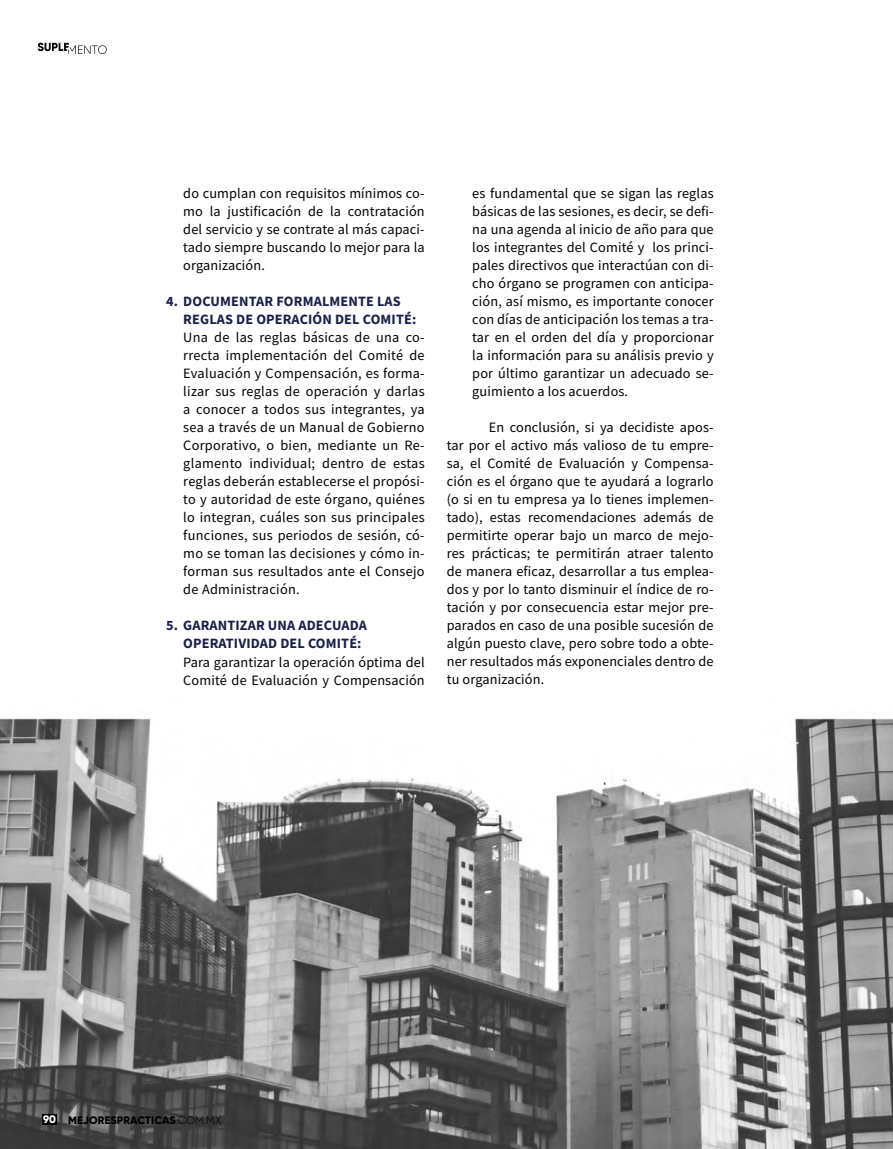
<style>
.page{position:relative;width:893px;height:1149px;background:#fff}
.page>*{position:absolute;margin:0;border:0;box-sizing:border-box;transform-origin:0 0}
.t1{font:14.25px/18px "Mada";letter-spacing:.01em;color:#000;text-align:justify}
.t2{font:700 14.25px/18px "Mada";letter-spacing:.01em;color:#1a2049}
.t3{font:800 10.8px "Gilroy";letter-spacing:.01em;color:#000}
.s1{color:#fff}
.s2{font-weight:300}
</style>
<div class="page">
<img style="left:0;top:42px;width:892px;height:1106px">
<div style="left:42px;top:1114px;width:15px;height:10px;background:#000"></div>
<hr style="left:892px;top:0;width:1px;height:1148px;background:#65b32e">
<svg style="left:38px;top:43px;width:69px;height:11px"></svg>
<p class="t1" style="left:183px;top:185px;width:243px">do cumplan con requisitos mínimos co&shy;mo la justificación de la contratación del servicio y se contrate al más capaci&shy;tado siempre buscando lo mejor para la organización.</p>
<p class="t2" style="left:183px;top:293px;width:234px;text-indent:-17px">4. DOCUMENTAR FORMALMENTE LAS<br>REGLAS DE OPERACIÓN DEL COMITÉ:</p>
<p class="t1" style="left:183px;top:329px;width:243px">Una de las reglas básicas de una co&shy;rrecta implementación del Comité de Evaluación y Compensación, es forma&shy;lizar sus reglas de operación y darlas a conocer a todos sus integrantes, ya sea a través de un Manual de Gobierno Corporativo, o bien, mediante un Re&shy;glamento individual; dentro de estas reglas deberán establecerse el propósi&shy;to y autoridad de este órgano, quiénes lo integran, cuáles son sus principales funciones, sus periodos de sesión, có&shy;mo se toman las decisiones y cómo in&shy;forman sus resultados ante el Consejo de Administración.</p>
<p class="t2" style="left:183px;top:617px;width:185px;text-indent:-17px">5. GARANTIZAR UNA ADECUADA<br>OPERATIVIDAD DEL COMITÉ:</p>
<p class="t1" style="left:183px;top:653px;width:243px">Para garantizar la operación óptima del<br>Comité de Evaluación y Compensación</p>
<p class="t1" style="left:472px;top:185px;width:243px">es fundamental que se sigan las reglas básicas de las sesiones, es decir, se defi&shy;na una agenda al inicio de año para que los integrantes del Comité y los princi&shy;pales directivos que interactúan con di&shy;cho órgano se programen con anticipa&shy;ción, así mismo, es importante conocer con días de anticipación los temas a tra&shy;tar en el orden del día y proporcionar la información para su análisis previo y por último garantizar un adecuado se&shy;guimiento a los acuerdos.</p>
<p class="t1" style="left:447px;top:419px;width:268px;text-indent:42px">En conclusión, si ya decidiste apos&shy;tar por el activo más valioso de tu empre&shy;sa, el Comité de Evaluación y Compensa&shy;ción es el órgano que te ayudará a lograrlo (o si en tu empresa ya lo tienes implemen&shy;tado), estas recomendaciones además de permitirte operar bajo un marco de mejo&shy;res prácticas; te permitirán atraer talento de manera eficaz, desarrollar a tus emplea&shy;dos y por lo tanto disminuir el índice de ro&shy;tación y por consecuencia estar mejor pre&shy;parados en caso de una posible sucesión de algún puesto clave, pero sobre todo a obte&shy;ner resultados más exponenciales dentro de tu organización.</p>
<p class="t3" style="left:43px;top:1112px;width:180px"><span class="s1">90</span> MEJORESPRACTICAS<span class="s2">.COM.MX</span></p>
</div>
